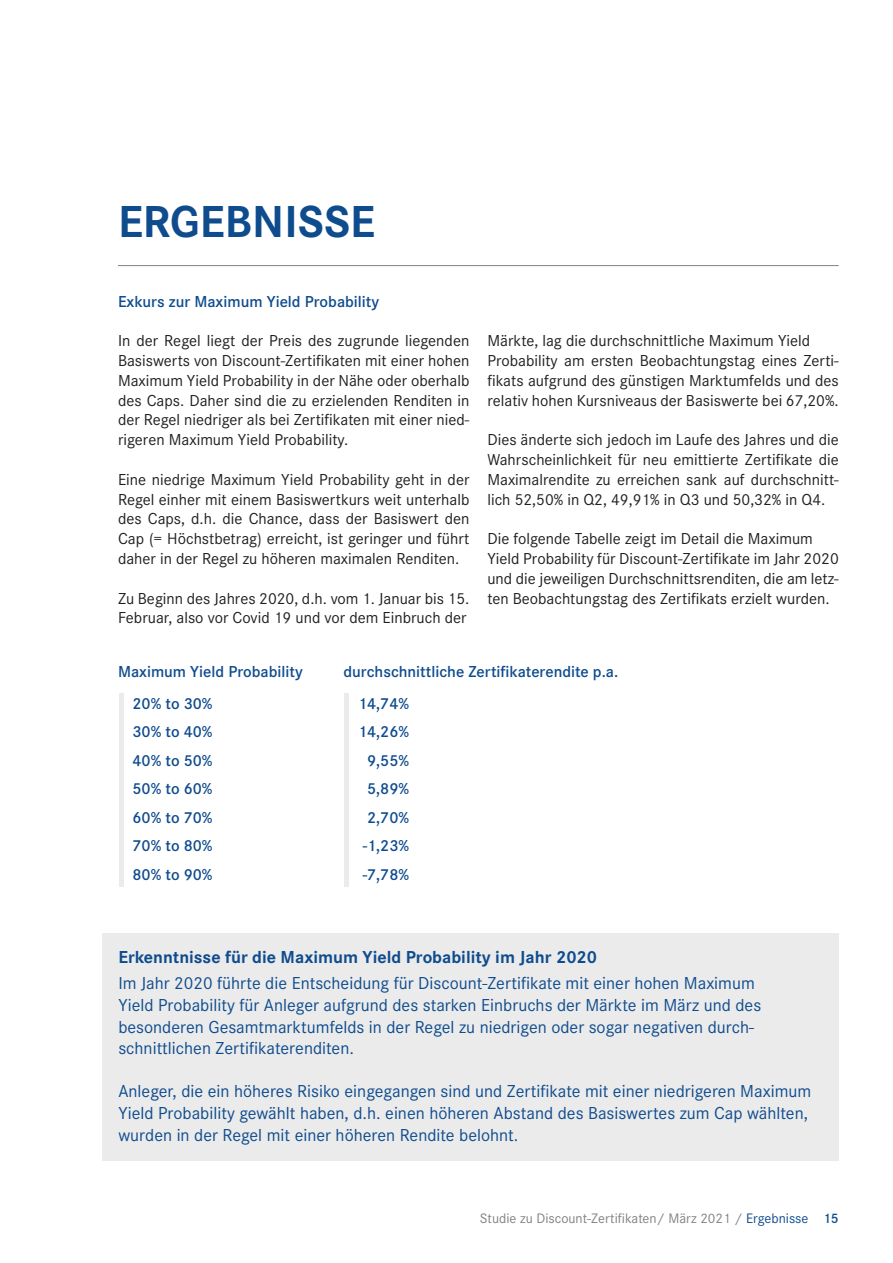
<style>
.page{position:relative;width:893px;height:1263px;background:#fff}
.page>*{position:absolute;margin:0;border:0;box-sizing:border-box;transform-origin:0 0}
.Headline{font:700 46.5px "Corporate S";color:#0f4c8e}
.Headline-2{font:18px/21.6px "Corporate S";color:#0f4c8e}
.Headline-3{font:700 18px "Corporate S";color:#0f4c8e}
.copy__mod_fett_zahli{font:16.5px/19.8px "Corporate S";color:#231f20;text-align:justify}
.Absatzformat_1{font:600 16.5px "Corporate S";color:#0f4c8e}
.copy{font:14.25px "Corporate S";color:#808285}
.copy-2{font:600 14.25px "Corporate S";color:#0f4c8e}
.s1{color:#0f4c8e}
</style>
<div class="page">
<hr style="left:118px;top:265px;width:721px;height:1px;background:#808285">
<div style="left:119px;top:693px;width:5px;height:194px;background:#ebebeb"></div>
<div style="left:344px;top:693px;width:5px;height:194px;background:#ebebeb"></div>
<div style="left:102px;top:933px;width:737px;height:228px;background:#ebebeb"></div>
<p class="Headline" style="left:118px;top:190px;width:259px">ERGEBNISSE</p>
<p class="Absatzformat_1" style="left:118px;top:290px;width:263px">Exkurs zur Maximum Yield Probability</p>
<p class="copy__mod_fett_zahli" style="left:118px;top:330px;width:353px">In der Regel liegt der Preis des zugrunde liegenden Basiswerts von Discount-Zertifikaten mit einer hohen Maximum Yield Probability in der Nähe oder oberhalb des Caps. Daher sind die zu erzielenden Renditen in der Regel niedriger als bei Zertifikaten mit einer nied&shy;rigeren Maximum Yield Probability.</p>
<p class="copy__mod_fett_zahli" style="left:118px;top:469px;width:353px">Eine niedrige Maximum Yield Probability geht in der Regel einher mit einem Basiswertkurs weit unterhalb des Caps, d.h. die Chance, dass der Basiswert den Cap (= Höchstbetrag) erreicht, ist geringer und führt daher in der Regel zu höheren maximalen Renditen.</p>
<p class="copy__mod_fett_zahli" style="left:118px;top:588px;width:353px">Zu Beginn des Jahres 2020, d.h. vom 1. Januar bis 15.<br>Februar, also vor Covid 19 und vor dem Einbruch der</p>
<p class="copy__mod_fett_zahli" style="left:487px;top:330px;width:324px">Märkte, lag die durchschnittliche Maximum Yield</p>
<p class="copy__mod_fett_zahli" style="left:487px;top:350px;width:353px">Probability am ersten Beobachtungstag eines Zerti&shy;fikats aufgrund des günstigen Marktumfelds und des relativ hohen Kursniveaus der Basiswerte bei 67,20%.</p>
<p class="copy__mod_fett_zahli" style="left:487px;top:429px;width:353px">Dies änderte sich jedoch im Laufe des Jahres und die Wahrscheinlichkeit für neu emittierte Zertifikate die Maximalrendite zu erreichen sank auf durchschnitt&shy;lich 52,50% in Q2, 49,91% in Q3 und 50,32% in Q4.</p>
<p class="copy__mod_fett_zahli" style="left:487px;top:528px;width:327px">Die folgende Tabelle zeigt im Detail die Maximum</p>
<p class="copy__mod_fett_zahli" style="left:487px;top:548px;width:353px">Yield Probability für Discount-Zertifikate im Jahr 2020 und die jeweiligen Durchschnittsrenditen, die am letz&shy;ten Beobachtungstag des Zertifikats erzielt wurden.</p>
<p class="Absatzformat_1" style="left:118px;top:661px;width:186px">Maximum Yield Probability</p>
<p class="Absatzformat_1" style="left:343px;top:661px;width:276px">durchschnittliche Zertifikaterendite p.a.</p>
<p class="Absatzformat_1" style="left:358px;top:692px;width:53px">14,74%</p>
<p class="Absatzformat_1" style="left:358px;top:721px;width:53px">14,26%</p>
<p class="Absatzformat_1" style="left:367px;top:749px;width:44px">9,55%</p>
<p class="Absatzformat_1" style="left:367px;top:778px;width:44px">5,89%</p>
<p class="Absatzformat_1" style="left:367px;top:806px;width:44px">2,70%</p>
<p class="Absatzformat_1" style="left:363px;top:835px;width:48px">-1,23%</p>
<p class="Absatzformat_1" style="left:363px;top:863px;width:48px">-7,78%</p>
<p class="Absatzformat_1" style="left:133px;top:692px;width:82px">20% to 30%</p>
<p class="Absatzformat_1" style="left:133px;top:721px;width:82px">30% to 40%</p>
<p class="Absatzformat_1" style="left:133px;top:749px;width:82px">40% to 50%</p>
<p class="Absatzformat_1" style="left:133px;top:778px;width:82px">50% to 60%</p>
<p class="Absatzformat_1" style="left:133px;top:806px;width:82px">60% to 70%</p>
<p class="Absatzformat_1" style="left:133px;top:835px;width:82px">70% to 80%</p>
<p class="Absatzformat_1" style="left:133px;top:863px;width:82px">80% to 90%</p>
<p class="Headline-3" style="left:118px;top:945px;width:480px">Erkenntnisse für die Maximum Yield Probability im Jahr 2020</p>
<p class="Headline-2" style="left:118px;top:972px;width:638px">Im Jahr 2020 führte die Entscheidung für Discount-Zertifikate mit einer hohen Maximum</p>
<p class="Headline-2" style="left:118px;top:993px;width:644px">Yield Probability für Anleger aufgrund des starken Einbruchs der Märkte im März und des</p>
<p class="Headline-2" style="left:118px;top:1015px;width:637px">besonderen Gesamtmarktumfelds in der Regel zu niedrigen oder sogar negativen durch-</p>
<p class="Headline-2" style="left:118px;top:1037px;width:237px">schnittlichen Zertifikaterenditen.</p>
<p class="Headline-2" style="left:118px;top:1080px;width:694px">Anleger, die ein höheres Risiko eingegangen sind und Zertifikate mit einer niedrigeren Maximum<br>Yield Probability gewählt haben, d.h. einen höheren Abstand des Basiswertes zum Cap wählten, wurden in der Regel mit einer höheren Rendite belohnt.</p>
<p class="copy" style="left:480px;top:1209px;width:330px">Studie zu Discount-Zertifikaten/ März 2021 / <span class="s1">Ergebnisse</span></p>
<p class="copy-2" style="left:823px;top:1209px;width:17px">15</p>
</div>
